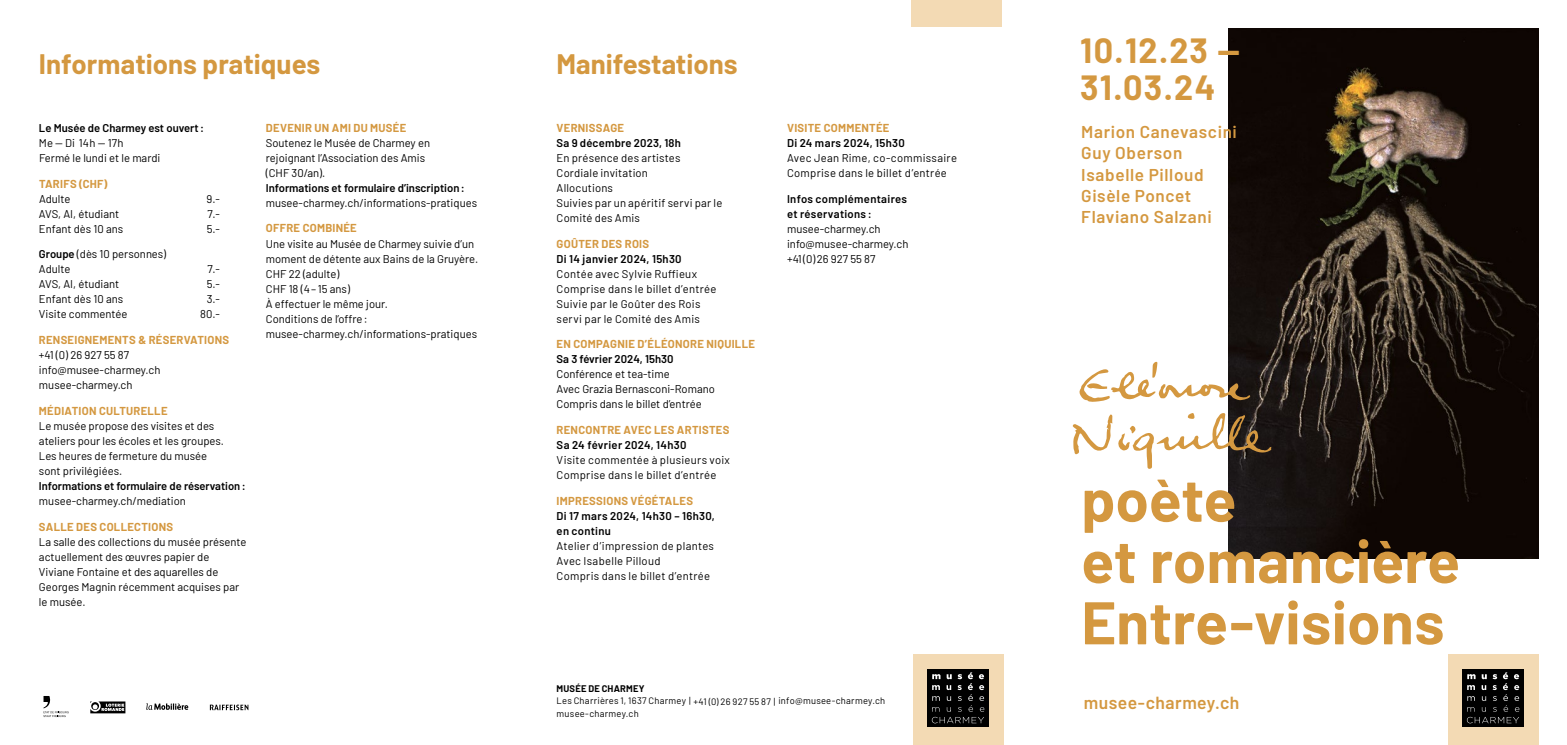
<style>
.page{position:relative;width:1567px;height:745px;background:#fff}
.page>*{position:absolute;margin:0;border:0;box-sizing:border-box;transform-origin:0 0}
.t1{font:700 60px/61.2px "Barlow";color:#d49840}
.t2{font:700 34.12px/37.6px "Barlow";letter-spacing:.04em;color:#d49840}
.t3{font:700 27.5px "Barlow";color:#d49840}
.t4{font:600 17.5px "Barlow";letter-spacing:.03em;color:#d49840}
.t5{font:600 17.12px/21.4px "Barlow";letter-spacing:.04em;color:#d49840}
.t6{font:11.25px/15px "Barlow";color:#000}
.t7{font:11.25px/15px "Barlow";letter-spacing:.025em;color:#000}
.t8{font:700 11.25px "Barlow";letter-spacing:.025em;color:#d49840}
.t9{font:600 11.25px/15px "Barlow";letter-spacing:.01em;color:#000}
.t10{font:600 11.25px/15px "Barlow";letter-spacing:.03em;color:#000}
.t11{font:9.38px/12.5px "Barlow";letter-spacing:.025em;color:#000}
.t12{font:700 9.38px "Barlow";letter-spacing:.02em;color:#000}
.s1{font-weight:600}
</style>
<div class="page">
<div style="left:911px;top:0;width:90px;height:27px;background:#f3dab4"></div>
<div style="left:1447px;top:653px;width:91px;height:91px;background:#f3dab4"></div>
<div style="left:1462px;top:668px;width:61px;height:58px;background:#000"></div>
<svg style="left:1466px;top:672px;width:53px;height:50px"></svg>
<div style="left:912px;top:653px;width:91px;height:91px;background:#f3dab4"></div>
<div style="left:927px;top:668px;width:61px;height:58px;background:#000"></div>
<svg style="left:931px;top:672px;width:53px;height:50px"></svg>
<svg style="left:210px;top:704px;width:38px;height:5px"></svg>
<svg style="left:43px;top:696px;width:26px;height:20px"></svg>
<svg style="left:146px;top:703px;width:42px;height:6px"></svg>
<svg style="left:125px;top:701px;width:1px;height:12px"></svg>
<svg style="left:90px;top:701px;width:35px;height:12px"></svg>
<img style="left:1228px;top:28px;width:310px;height:530px">
<svg style="left:1079px;top:361px;width:171px;height:40px"></svg>
<svg style="left:1072px;top:412px;width:199px;height:57px"></svg>
<h3 class="t3" style="left:39px;top:43px;width:283px">Informations pratiques</h3>
<p class="t9" style="left:39px;top:119px;width:167px">Le Musée de Charmey est ouvert:</p>
<p class="t6" style="left:39px;top:134px;width:123px">Me — Di 14h — 17h<br>Fermé le lundi et le mardi</p>
<p class="t8" style="left:39px;top:175px;width:70px">TARIFS (CHF)</p>
<p class="t6" style="left:39px;top:190px;width:33px">Adulte</p>
<p class="t6" style="left:207px;top:190px;width:15px">9.-</p>
<p class="t6" style="left:39px;top:205px;width:82px">AVS, AI, étudiant</p>
<p class="t6" style="left:208px;top:205px;width:14px">7.-</p>
<p class="t6" style="left:39px;top:220px;width:86px">Enfant dès 10 ans</p>
<p class="t6" style="left:207px;top:220px;width:15px">5.-</p>
<p class="t6" style="left:39px;top:246px;width:129px"><span class="s1">Groupe</span> (dès 10 personnes)<br>Adulte</p>
<p class="t6" style="left:208px;top:261px;width:14px">7.-</p>
<p class="t6" style="left:39px;top:276px;width:82px">AVS, AI, étudiant</p>
<p class="t6" style="left:207px;top:276px;width:15px">5.-</p>
<p class="t6" style="left:39px;top:291px;width:86px">Enfant dès 10 ans</p>
<p class="t6" style="left:207px;top:291px;width:15px">3.-</p>
<p class="t6" style="left:39px;top:306px;width:90px">Visite commentée</p>
<p class="t6" style="left:200px;top:306px;width:21px">80.-</p>
<p class="t8" style="left:39px;top:331px;width:192px">RENSEIGNEMENTS &amp; RÉSERVATIONS</p>
<p class="t6" style="left:39px;top:346px;width:123px">+41 (0) 26 927 55 87 info@musee-charmey.ch musee-charmey.ch</p>
<p class="t8" style="left:39px;top:402px;width:130px">MÉDIATION CULTURELLE</p>
<p class="t6" style="left:39px;top:417px;width:186px">Le musée propose des visites et des ateliers pour les écoles et les groupes.<br>Les heures de fermeture du musée sont privilégiées.</p>
<p class="t9" style="left:39px;top:477px;width:208px">Informations et formulaire de réservation:</p>
<p class="t6" style="left:39px;top:492px;width:148px">musee-charmey.ch/mediation</p>
<p class="t8" style="left:39px;top:517px;width:136px">SALLE DES COLLECTIONS</p>
<p class="t6" style="left:39px;top:532px;width:209px">La salle des collections du musée présente actuellement des œuvres papier de<br>Viviane Fontaine et des aquarelles de<br>Georges Magnin récemment acquises par le musée.</p>
<p class="t8" style="left:266px;top:119px;width:142px">DEVENIR UN AMI DU MUSÉE</p>
<p class="t6" style="left:266px;top:134px;width:166px">Soutenez le Musée de Charmey en rejoignant l’Association des Amis (CHF 30/an).</p>
<p class="t9" style="left:266px;top:179px;width:200px">Informations et formulaire d’inscription:</p>
<p class="t6" style="left:266px;top:194px;width:213px">musee-charmey.ch/informations-pratiques</p>
<p class="t8" style="left:266px;top:220px;width:92px">OFFRE COMBINÉE</p>
<p class="t6" style="left:266px;top:235px;width:214px">Une visite au Musée de Charmey suivie d’un moment de détente aux Bains de la Gruyère.<br>CHF 22 (adulte)<br>CHF 18 (4– 15 ans)<br>À effectuer le même jour.<br>Conditions de l’offre: musee-charmey.ch/informations-pratiques</p>
<h3 class="t3" style="left:556px;top:43px;width:182px">Manifestations</h3>
<p class="t8" style="left:556px;top:119px;width:69px">VERNISSAGE</p>
<p class="t9" style="left:556px;top:134px;width:126px">Sa 9 décembre 2023, 18h</p>
<p class="t6" style="left:556px;top:149px;width:167px">En présence des artistes<br>Cordiale invitation<br>Allocutions<br>Suivies par un apéritif servi par le<br>Comité des Amis</p>
<p class="t8" style="left:556px;top:235px;width:94px">GOÛTER DES ROIS</p>
<p class="t9" style="left:556px;top:250px;width:127px">Di 14 janvier 2024, 15h30</p>
<p class="t7" style="left:556px;top:265px;width:161px">Contée avec Sylvie Ruffieux<br>Comprise dans le billet d’entrée<br>Suivie par le Goûter des Rois servi par le Comité des Amis</p>
<p class="t8" style="left:556px;top:336px;width:200px">EN COMPAGNIE D’ÉLÉONORE NIQUILLE</p>
<p class="t9" style="left:556px;top:350px;width:118px">Sa 3 février 2024, 15h30</p>
<p class="t6" style="left:556px;top:365px;width:160px">Conférence et tea-time<br>Avec Grazia Bernasconi-Romano<br>Compris dans le billet d’entrée</p>
<p class="t8" style="left:556px;top:421px;width:174px">RENCONTRE AVEC LES ARTISTES</p>
<p class="t9" style="left:556px;top:436px;width:131px">Sa 24 février 2024, 14h30</p>
<p class="t7" style="left:556px;top:451px;width:175px">Visite commentée à plusieurs voix<br>Comprise dans le billet d’entrée</p>
<p class="t8" style="left:556px;top:492px;width:138px">IMPRESSIONS VÉGÉTALES</p>
<p class="t10" style="left:556px;top:507px;width:160px">Di 17 mars 2024, 14h30 – 16h30, en continu</p>
<p class="t7" style="left:556px;top:537px;width:159px">Atelier d’impression de plantes<br>Avec Isabelle Pilloud<br>Compris dans le billet d’entrée</p>
<p class="t8" style="left:787px;top:119px;width:104px">VISITE COMMENTÉE</p>
<p class="t10" style="left:787px;top:134px;width:119px">Di 24 mars 2024, 15h30</p>
<p class="t7" style="left:787px;top:149px;width:171px">Avec Jean Rime, co-commissaire<br>Comprise dans le billet d’entrée</p>
<p class="t9" style="left:787px;top:190px;width:121px">Infos complémentaires et réservations :</p>
<p class="t6" style="left:787px;top:220px;width:123px">musee-charmey.ch info@musee-charmey.ch +41(0)26 927 55 87</p>
<p class="t12" style="left:556px;top:680px;width:90px">MUSÉE DE CHARMEY</p>
<p class="t11" style="left:556px;top:693px;width:330px">Les Charrières 1, 1637 Charmey | +41 (0) 26 927 55 87 | info@musee-charmey.ch musee-charmey.ch</p>
<h2 class="t2" style="left:1080px;top:29px;width:161px">10.12.23 —<br>31.03.24</h2>
<h3 class="t5" style="left:1081px;top:119px;width:157px">Marion Canevascini<br>Guy Oberson<br>Isabelle Pilloud<br>Gisèle Poncet<br>Flaviano Salzani</h3>
<h1 class="t1" style="left:1081px;top:464px;width:380px">poète<br>et romancière<br>Entre-visions</h1>
<h3 class="t4" style="left:1083px;top:689px;width:157px">musee-charmey.ch</h3>
</div>
